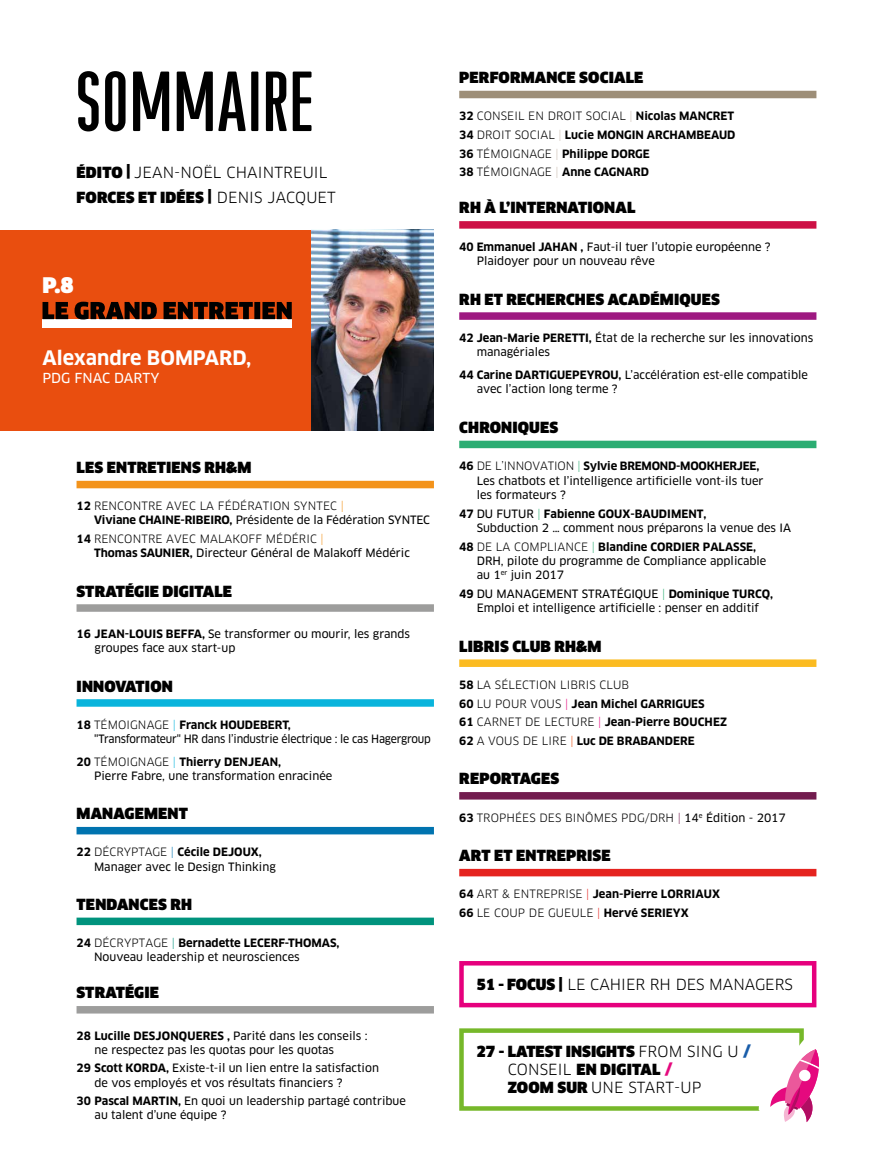
<style>
.page{position:relative;width:893px;height:1170px;background:#fff}
.page>*{position:absolute;margin:0;border:0;box-sizing:border-box;transform-origin:0 0}
.t1{font:82.5px "Cst Berlin East Medium Tf";letter-spacing:.025em;color:#000}
.t2{font:900 21px "Clan OT";color:#fff}
.t3{font:700 19.5px "Clan OT";color:#fff}
.t4{font:900 15px/18px "Clan OT";letter-spacing:.01em;color:#000}
.t5{font:15px/25px "Clan OT";letter-spacing:.005em;color:#000}
.t6{font:13.5px "Clan OT News";color:#fff}
.t7{font:11.25px/14.4px "Clan OT News";color:#000}
.t8{font:700 11.25px/18.6px "Clan OT";color:#000}
.t9{font:11.25px "Clan OT";letter-spacing:.01em;color:#000}
.t10{font:11.25px "Clan OT News";letter-spacing:-.02em;color:#000}
.t11{font:700 11.25px "Clan OT";letter-spacing:-.02em;color:#000}
.s1{font-weight:900}
.s2{font-weight:700}
.s3{color:#f3931b}
.s4{font-family:"Clan OT";font-weight:700}
.s5{font-weight:400}
.s6{font-weight:400;color:#09b4dc}
.s7{font-weight:400;color:#0073af}
.s8{font-weight:400;color:#00937d}
.s9{font-family:"Clan OT News";font-weight:400}
.s10{font-weight:400;color:#cabdb1}
.s11{font-weight:400;color:#2bad72}
.s12{font-family:"Clan OT";color:#2bad72}
.s13{font-weight:400;color:#e5097e}
.s14{font-weight:400;color:#e94e0f}
.s15{color:#721c4e}
.s16{font-family:"Clan OT News"}
.s17{font-weight:400;color:#e5231f}
.s18{color:#195da9}
.s19{color:#e5097e}
</style>
<div class="page">
<div style="left:77px;top:481px;width:357px;height:7px;background:#f3931b"></div>
<div style="left:77px;top:604px;width:357px;height:7px;background:#9d9d9c"></div>
<div style="left:77px;top:699px;width:357px;height:7px;background:#09b4dc"></div>
<div style="left:77px;top:826px;width:357px;height:8px;background:#0073af"></div>
<div style="left:77px;top:917px;width:357px;height:8px;background:#00937d"></div>
<div style="left:77px;top:1005px;width:357px;height:8px;background:#9d9d9c"></div>
<div style="left:459px;top:91px;width:357px;height:7px;background:#9d8e78"></div>
<div style="left:459px;top:221px;width:357px;height:8px;background:#cd1045"></div>
<div style="left:459px;top:312px;width:357px;height:8px;background:#9e1981"></div>
<div style="left:459px;top:440px;width:357px;height:8px;background:#2bad72"></div>
<div style="left:459px;top:659px;width:357px;height:8px;background:#fbbb21"></div>
<div style="left:459px;top:792px;width:357px;height:7px;background:#721c4e"></div>
<div style="left:459px;top:868px;width:357px;height:8px;background:#e5231f"></div>
<div style="left:0;top:230px;width:434px;height:200px;background:#e94e0f"></div>
<div style="left:43px;top:319px;width:249px;height:8px;background:#fff"></div>
<svg style="left:43px;top:301px;width:249px;height:18px"></svg>
<img style="left:311px;top:230px;width:123px;height:200px">
<div style="left:459px;top:1028px;width:345px;height:82px;border:4px solid #76b82a"></div>
<svg style="left:759px;top:1028px;width:60px;height:94px"></svg>
<div style="left:459px;top:960px;width:357px;height:47px;border:4px solid #e6007d"></div>
<h1 class="t1" style="left:77px;top:51px;width:238px">SOMMAIRE</h1>
<h3 class="t5" style="left:77px;top:159px;width:261px"><span class="s1">ÉDITO |</span> JEAN-NOËL CHAINTREUIL<br><span class="s1">FORCES ET IDÉES |</span> DENIS JACQUET</h3>
<h2 class="t2" style="left:43px;top:273px;width:33px">P.8</h2>
<h3 class="t3" style="left:43px;top:347px;width:210px">Alexandre BOMPARD,</h3>
<p class="t6" style="left:43px;top:370px;width:118px">PDG FNAC DARTY</p>
<h3 class="t4" style="left:77px;top:459px;width:176px">LES ENTRETIENS RH&amp;M</h3>
<p class="t9" style="left:77px;top:499px;width:269px"><span class="s2">12</span> RENCONTRE AVEC LA FÉDÉRATION SYNTEC <span class="s3">|</span></p>
<p class="t7" style="left:94px;top:513px;width:338px"><span class="s4">Viviane CHAINE-RIBEIRO,</span> Présidente de la Fédération SYNTEC</p>
<p class="t9" style="left:77px;top:532px;width:249px"><span class="s2">14</span> RENCONTRE AVEC MALAKOFF MÉDÉRIC <span class="s3">|</span></p>
<p class="t7" style="left:94px;top:546px;width:318px"><span class="s4">Thomas SAUNIER,</span> Directeur Général de Malakoff Médéric</p>
<h3 class="t4" style="left:77px;top:582px;width:157px">STRATÉGIE DIGITALE</h3>
<p class="t7" style="left:95px;top:626px;width:317px;text-indent:-18px"><span class="s4">16 JEAN-LOUIS BEFFA,</span> Se transformer ou mourir, les grands groupes face aux start-up</p>
<h3 class="t4" style="left:77px;top:677px;width:98px">INNOVATION</h3>
<p class="t8" style="left:77px;top:715px;width:216px">18 <span class="s5">TÉMOIGNAGE</span> <span class="s6">|</span> Franck HOUDEBERT,</p>
<p class="t10" style="left:94px;top:732px;width:338px">"Transformateur" HR dans l’industrie électrique : le cas Hagergroup</p>
<p class="t8" style="left:77px;top:752px;width:206px">20 <span class="s5">TÉMOIGNAGE</span> <span class="s6">|</span> Thierry DENJEAN,</p>
<p class="t7" style="left:94px;top:768px;width:240px">Pierre Fabre, une transformation enracinée</p>
<h3 class="t4" style="left:77px;top:805px;width:113px">MANAGEMENT</h3>
<p class="t8" style="left:77px;top:842px;width:187px">22 <span class="s5">DÉCRYPTAGE</span> <span class="s7">|</span> Cécile DEJOUX,</p>
<p class="t7" style="left:94px;top:859px;width:183px">Manager avec le Design Thinking</p>
<h3 class="t4" style="left:77px;top:895px;width:117px">TENDANCES RH</h3>
<p class="t8" style="left:77px;top:933px;width:265px">24 <span class="s5">DÉCRYPTAGE</span> <span class="s8">|</span> Bernadette LECERF-THOMAS,</p>
<p class="t7" style="left:94px;top:949px;width:207px">Nouveau leadership et neurosciences</p>
<h3 class="t4" style="left:77px;top:984px;width:84px">STRATÉGIE</h3>
<p class="t8" style="left:77px;top:1026px;width:293px">28 Lucille DESJONQUERES , <span class="s9">Parité dans les conseils :</span></p>
<p class="t7" style="left:77px;top:1040px;width:304px;line-height:18.5px;text-indent:18px">ne respectez pas les quotas pour les quotas<br><span class="s4">29 Scott KORDA,</span> Existe-t-il un lien entre la satisfaction</p>
<p class="t7" style="left:77px;top:1073px;width:331px;line-height:18.5px;text-indent:18px">de vos employés et vos résultats financiers ?<br><span class="s4">30 Pascal MARTIN,</span> En quoi un leadership partagé contribue</p>
<p class="t7" style="left:95px;top:1108px;width:134px">au talent d’une équipe ?</p>
<h3 class="t4" style="left:459px;top:69px;width:186px">PERFORMANCE SOCIALE</h3>
<p class="t8" style="left:459px;top:107px;width:278px">32 <span class="s5">CONSEIL EN DROIT SOCIAL</span> <span class="s10">|</span> Nicolas MANCRET 34 <span class="s5">DROIT SOCIAL</span> <span class="s10">|</span> Lucie MONGIN ARCHAMBEAUD 36 <span class="s5">TÉMOIGNAGE</span> <span class="s10">|</span> Philippe DORGE<br>38 <span class="s5">TÉMOIGNAGE</span> <span class="s10">|</span> Anne CAGNARD</p>
<h3 class="t4" style="left:459px;top:199px;width:178px">RH À L’INTERNATIONAL</h3>
<p class="t7" style="left:477px;top:239px;width:296px;text-indent:-17px"><span class="s4">40 Emmanuel JAHAN ,</span> Faut-il tuer l’utopie européenne ?<br>Plaidoyer pour un nouveau rêve</p>
<h3 class="t4" style="left:459px;top:290px;width:262px">RH ET RECHERCHES ACADÉMIQUES</h3>
<p class="t7" style="left:477px;top:330px;width:338px;text-indent:-17px"><span class="s4">42 Jean-Marie PERETTI,</span> État de la recherche sur les innovations managériales</p>
<p class="t7" style="left:477px;top:368px;width:333px;text-indent:-17px"><span class="s4">44 Carine DARTIGUEPEYROU,</span> L’accélération est-elle compatible avec l’action long terme ?</p>
<h3 class="t4" style="left:459px;top:419px;width:101px">CHRONIQUES</h3>
<p class="t11" style="left:459px;top:459px;width:302px">46 <span class="s5">DE L’INNOVATION</span> <span class="s11">|</span> Sylvie BREMOND-MOOKHERJEE,</p>
<p class="t7" style="left:477px;top:473px;width:288px">Les chatbots et l’intelligence artificielle vont-ils tuer les formateurs ?</p>
<p class="t8" style="left:459px;top:504px;width:249px">47 <span class="s9">DU FUTUR</span> <span class="s11">|</span> Fabienne GOUX-BAUDIMENT,</p>
<p class="t7" style="left:477px;top:520px;width:316px">Subduction 2 … comment nous préparons la venue des IA</p>
<p class="t8" style="left:459px;top:537px;width:298px">48 <span class="s5">DE LA COMPLIANCE</span> <span class="s11">|</span> Blandine CORDIER PALASSE,</p>
<p class="t7" style="left:477px;top:553px;width:291px">DRH, pilote du programme de Compliance applicable au 1<sup>er</sup> juin 2017</p>
<p class="t7" style="left:459px;top:586px;width:315px;text-align:center"><span class="s4">49</span> DU MANAGEMENT STRATÉGIQUE <span class="s12">|</span> <span class="s4">Dominique TURCQ,<br></span>Emploi et intelligence artificielle : penser en additif</p>
<h3 class="t4" style="left:459px;top:637px;width:144px">LIBRIS CLUB RH&amp;M</h3>
<p class="t8" style="left:459px;top:675px;width:269px">58 <span class="s5">LA SÉLECTION LIBRIS CLUB<br></span>60 <span class="s5">LU POUR VOUS</span> <span class="s13">|</span> Jean Michel GARRIGUES<br>61 <span class="s5">CARNET DE LECTURE</span> <span class="s13">|</span> Jean-Pierre BOUCHEZ 62 <span class="s5">A VOUS DE LIRE</span> <span class="s14">|</span> Luc DE BRABANDERE</p>
<h3 class="t4" style="left:459px;top:770px;width:101px">REPORTAGES</h3>
<p class="t9" style="left:459px;top:810px;width:328px"><span class="s2">63</span> TROPHÉES DES BINÔMES PDG/DRH <span class="s15">|</span> <span class="s16">14</span><sup>e</sup> <span class="s16">Édition - 2017</span></p>
<h3 class="t4" style="left:459px;top:846px;width:153px">ART ET ENTREPRISE</h3>
<p class="t8" style="left:459px;top:885px;width:262px">64 <span class="s5">ART &amp; ENTREPRISE</span> <span class="s17">|</span> Jean-Pierre LORRIAUX<br>66 <span class="s5">LE COUP DE GUEULE</span> <span class="s17">|</span> Hervé SERIEYX</p>
<h3 class="t5" style="left:476px;top:971px;width:318px"><span class="s1">51 - FOCUS |</span> LE CAHIER RH DES MANAGERS</h3>
<h3 class="t4" style="left:508px;top:1043px;width:245px;text-indent:-31px">27 - LATEST INSIGHTS <span class="s5">FROM SING U</span> <span class="s18">/<br></span><span class="s5">CONSEIL</span> EN DIGITAL <span class="s19">/<br></span>ZOOM SUR <span class="s5">UNE START-UP</span></h3>
</div>
